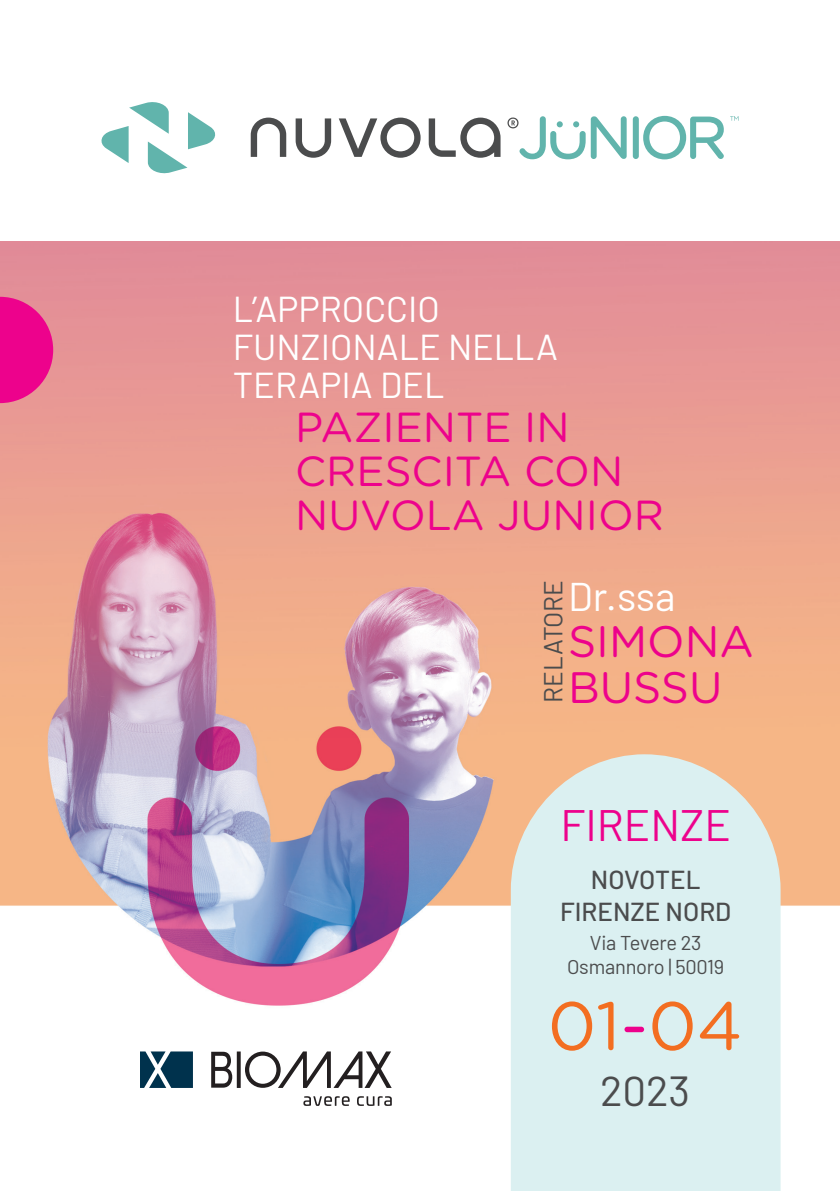
<style>
.page{position:relative;width:840px;height:1191px;background:#fff}
.page>*{position:absolute;margin:0;border:0;box-sizing:border-box;transform-origin:0 0}
.t1{font:68px "Gotham Rounded";color:#f36e21}
.t2{font:44px "Gotham Rounded";color:#ed028c}
.t3{font:44px "Barlow";color:#ed028c}
.t4{font:42px "Gotham Rounded";color:#ed028c}
.t5{font:42px "Barlow";color:#4b4c4d}
.t6{font:40px "Barlow";color:#fff}
.t7{font:36px "Barlow";color:#fff}
.t8{font:500 26px/31.2px "Barlow";color:#4b4c4d;text-align:center}
.t9{font:26px "Barlow";color:#4b4c4d}
.t10{font:20px/24px "Barlow";letter-spacing:-.01em;color:#4b4c4d;text-align:center}
.s1{color:#ed028c}
</style>
<div class="page">
<img style="left:0;top:242px;width:839px;height:949px">
<svg style="left:510px;top:754px;width:270px;height:437px;fill:#dbf0f1"></svg>
<svg style="left:101px;top:102px;width:115px;height:72px"></svg>
<svg style="left:295px;top:118px;width:36px;height:40px"></svg>
<svg style="left:250px;top:118px;width:36px;height:39px"></svg>
<svg style="left:338px;top:118px;width:82px;height:40px"></svg>
<svg style="left:428px;top:118px;width:72px;height:40px"></svg>
<svg style="left:730px;top:116px;width:8px;height:5px"></svg>
<div style="left:632px;top:116px;width:6px;height:43px;background:#61b4ac;border-radius:3px"></div>
<svg style="left:643px;top:116px;width:80px;height:43px"></svg>
<svg style="left:507px;top:116px;width:119px;height:43px"></svg>
<svg style="left:572px;top:121px;width:7px;height:6px"></svg>
<svg style="left:0;top:297px;width:53px;height:106px"></svg>
<svg style="left:303px;top:1096px;width:88px;height:10px"></svg>
<hr style="left:237px;top:1051px;width:3px;height:37px;background:#231f20">
<svg style="left:245px;top:1051px;width:146px;height:37px"></svg>
<svg style="left:211px;top:1051px;width:21px;height:36px"></svg>
<svg style="left:140px;top:1051px;width:53px;height:37px"></svg>
<p class="t7" style="left:232px;top:283px;width:208px">L’APPROCCIO</p>
<p class="t7" style="left:232px;top:321px;width:327px">FUNZIONALE NELLA</p>
<p class="t7" style="left:232px;top:359px;width:213px">TERAPIA DEL</p>
<p class="t4" style="left:295px;top:399px;width:276px">PAZIENTE IN</p>
<p class="t4" style="left:295px;top:443px;width:329px">CRESCITA CON</p>
<p class="t4" style="left:295px;top:487px;width:370px">NUVOLA JUNIOR</p>
<p class="t9" style="left:534px;top:703px;width:124px;rotate:-90deg">RELATORE</p>
<p class="t6" style="left:567px;top:567px;width:109px">Dr.ssa</p>
<p class="t2" style="left:567px;top:611px;width:187px">SIMONA</p>
<p class="t2" style="left:567px;top:657px;width:156px">BUSSU</p>
<p class="t3" style="left:560px;top:793px;width:172px">FIRENZE</p>
<p class="t8" style="left:559px;top:862px;width:173px">NOVOTEL<br>FIRENZE NORD</p>
<p class="t10" style="left:566px;top:929px;width:159px">Via Tevere 23<br>Osmannoro | 50019</p>
<p class="t1" style="left:547px;top:979px;width:196px">01<span class="s1">-</span>04</p>
<p class="t5" style="left:599px;top:1060px;width:92px">2023</p>
</div>
